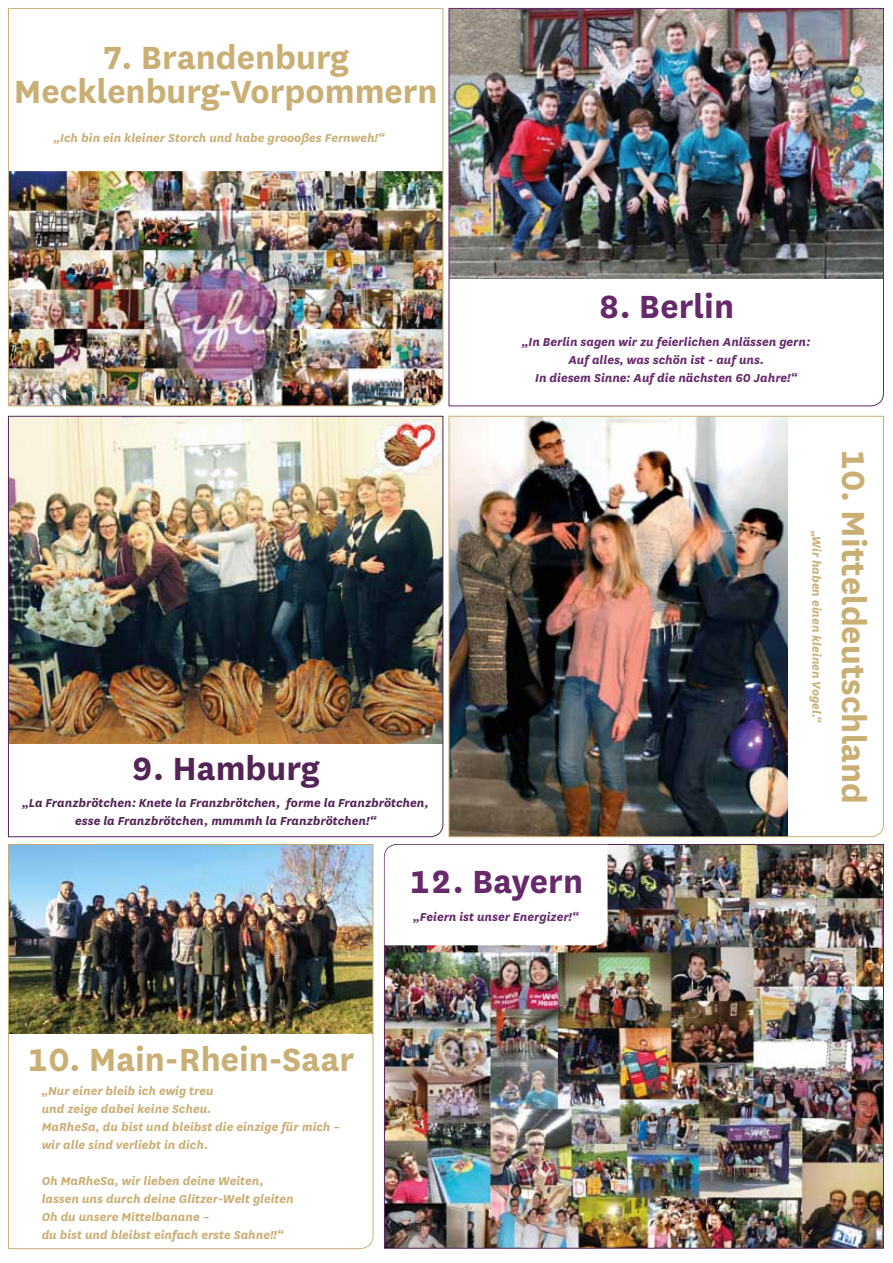
<style>
.page{position:relative;width:893px;height:1263px;background:#fff}
.page>*{position:absolute;margin:0;border:0;box-sizing:border-box;transform-origin:0 0}
.t1{font:700 37.5px/34.5px "National";color:#caaf75;text-align:center}
.t2{font:700 37.5px "National";color:#66296b}
.t3{font:700 37.5px "National";color:#532456}
.t4{font:italic 700 13.5px/18px "National";color:#caaf75}
.t5{font:italic 700 13.5px/18px "National";color:#66296b;text-align:center}
.t6{font:italic 700 13.5px/18px "National";color:#532456;text-align:center}
</style>
<div class="page">
<img style="left:384px;top:844px;width:500px;height:405px">
<svg style="left:385px;top:845px;width:223px;height:100px"></svg>
<img style="left:8px;top:8px;width:436px;height:399px">
<img style="left:448px;top:415px;width:436px;height:422px">
<img style="left:8px;top:844px;width:366px;height:405px">
<img style="left:448px;top:8px;width:436px;height:399px">
<img style="left:8px;top:415px;width:436px;height:422px">
<h1 class="t1" style="left:14px;top:37px;width:425px">7. Brandenburg<br>Mecklenburg-Vorpommern</h1>
<p class="t4" style="left:54px;top:128px;width:332px">„Ich bin ein kleiner Storch und habe groooßes Fernweh!“</p>
<h1 class="t2" style="left:598px;top:280px;width:137px">8. Berlin</h1>
<p class="t5" style="left:522px;top:332px;width:290px">„In Berlin sagen wir zu feierlichen Anlässen gern:<br>Auf alles, was schön ist - auf uns.<br>In diesem Sinne: Auf die nächsten 60 Jahre!“</p>
<h1 class="t3" style="left:132px;top:742px;width:189px">9. Hamburg</h1>
<p class="t6" style="left:23px;top:793px;width:408px">„La Franzbrötchen: Knete la Franzbrötchen, forme la Franzbrötchen, esse la Franzbrötchen, mmmmh la Franzbrötchen!“</p>
<h1 class="t2" style="left:409px;top:855px;width:175px">12. Bayern</h1>
<p class="t5" style="left:414px;top:907px;width:167px">„Feiern ist unser Energizer!“</p>
<p class="t4" style="left:826px;top:530px;width:194px;rotate:90deg">„Wir haben einen kleinen Vogel.“</p>
<h1 class="t1" style="left:873px;top:449px;width:357px;rotate:90deg">10. Mitteldeutschland</h1>
<h1 class="t1" style="left:27px;top:1039px;width:329px">10. Main-Rhein-Saar</h1>
<p class="t4" style="left:42px;top:1081px;width:300px">„Nur einer bleib ich ewig treu<br>und zeige dabei keine Scheu.<br>MaRheSa, du bist und bleibst die einzige für mich – wir alle sind verliebt in dich.</p>
<p class="t4" style="left:42px;top:1171px;width:253px">Oh MaRheSa, wir lieben deine Weiten, lassen uns durch deine Glitzer-Welt gleiten Oh du unsere Mittelbanane –<br>du bist und bleibst einfach erste Sahne!!“</p>
</div>
